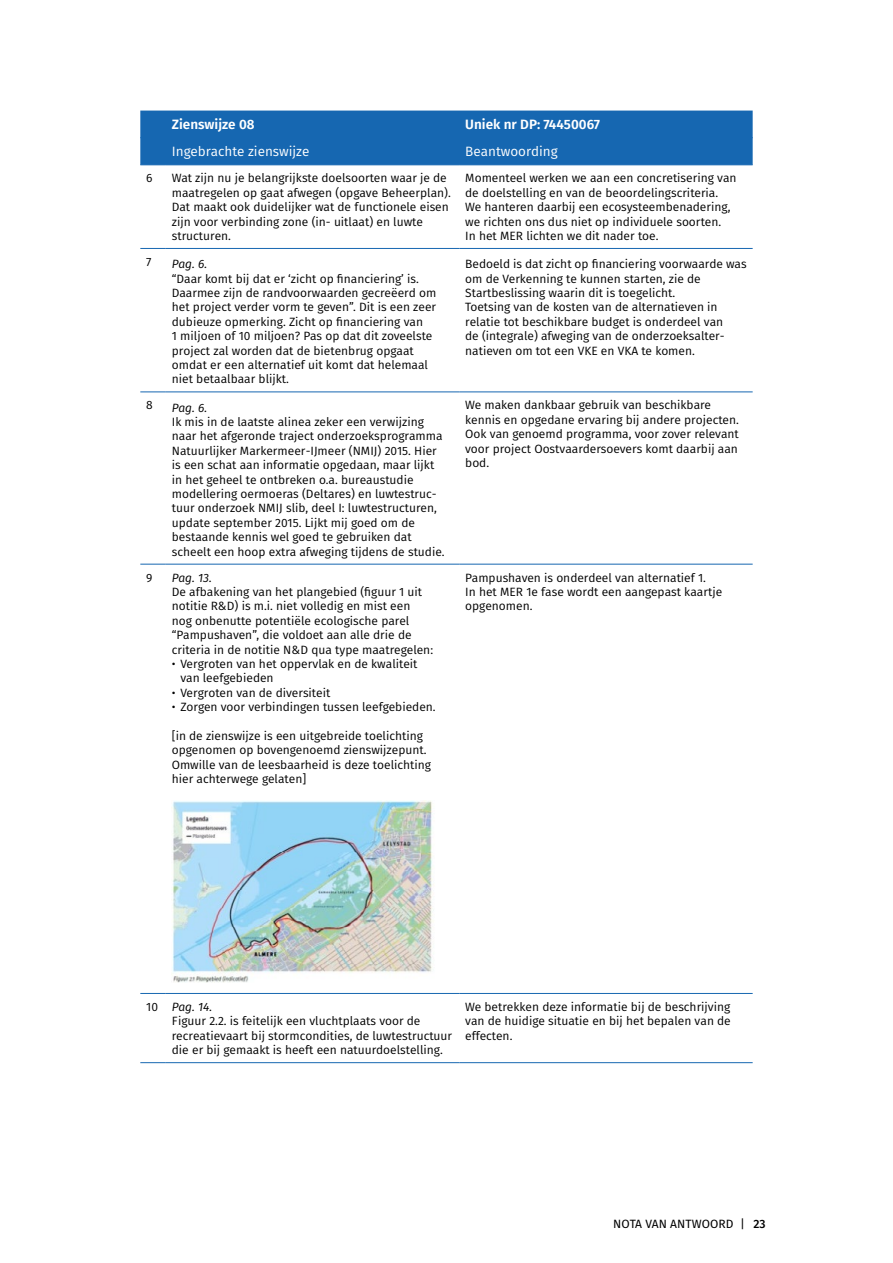
<style>
.page{position:relative;width:893px;height:1263px;background:#fff}
.page>*{position:absolute;margin:0;border:0;box-sizing:border-box;transform-origin:0 0}
.PFL_-_TH_Tabel_kopje{font:13.5px "Fira Sans";color:#fff}
.PFL_-_TH_Tabel_kopje-2{font:600 13.5px "Fira Sans";color:#fff}
.PFL_-_TR_Tabel_Bodyt{font:12px/14.4px "Fira Sans";color:#000}
.PFL_-_TR_Tabel_Bodyt-2{font:italic 12px "Fira Sans";color:#000}
.t1{font:12px "Fira Sans";letter-spacing:.01em;color:#000}
.PFL_-_TR_Tabel_itali{font:italic 12px "Fira Sans";color:#000}
.s1{font-weight:500}
</style>
<div class="page">
<svg style="left:140px;top:248px;width:26px;height:1px"></svg>
<hr style="left:166px;top:248px;width:293px;height:1px;background:#1667b1">
<hr style="left:459px;top:248px;width:294px;height:1px;background:#1667b1">
<svg style="left:140px;top:392px;width:26px;height:1px"></svg>
<hr style="left:166px;top:392px;width:293px;height:1px;background:#1667b1">
<hr style="left:459px;top:392px;width:294px;height:1px;background:#1667b1">
<svg style="left:140px;top:564px;width:26px;height:1px"></svg>
<hr style="left:166px;top:564px;width:293px;height:1px;background:#1667b1">
<hr style="left:459px;top:564px;width:294px;height:1px;background:#1667b1">
<svg style="left:140px;top:993px;width:26px;height:1px"></svg>
<hr style="left:166px;top:993px;width:293px;height:1px;background:#1667b1">
<hr style="left:459px;top:993px;width:294px;height:1px;background:#1667b1">
<svg style="left:140px;top:1062px;width:26px;height:1px"></svg>
<hr style="left:166px;top:1062px;width:293px;height:1px;background:#1667b1">
<hr style="left:459px;top:1062px;width:294px;height:1px;background:#1667b1">
<div style="left:140px;top:111px;width:613px;height:55px;background:#1667b1"></div>
<hr style="left:166px;top:165px;width:293px;height:1px;background:#1667b1">
<hr style="left:459px;top:165px;width:294px;height:1px;background:#1667b1">
<img style="left:172px;top:800px;width:262px;height:182px">
<p class="PFL_-_TH_Tabel_kopje-2" style="left:172px;top:115px;width:84px">Zienswijze 08</p>
<p class="PFL_-_TH_Tabel_kopje-2" style="left:465px;top:115px;width:136px">Uniek nr DP: 74450067</p>
<p class="PFL_-_TH_Tabel_kopje" style="left:172px;top:142px;width:139px">Ingebrachte zienswijze</p>
<p class="PFL_-_TH_Tabel_kopje" style="left:465px;top:142px;width:94px">Beantwoording</p>
<p class="PFL_-_TR_Tabel_Bodyt" style="left:146px;top:171px;width:8px">6</p>
<p class="PFL_-_TR_Tabel_Bodyt" style="left:172px;top:171px;width:280px">Wat zijn nu je belangrijkste doelsoorten waar je de maatregelen op gaat afwegen (opgave Beheerplan).<br>Dat maakt ook duidelijker wat de functionele eisen zijn voor verbinding zone (in- uitlaat) en luwte structuren.</p>
<p class="PFL_-_TR_Tabel_Bodyt" style="left:465px;top:171px;width:273px">Momenteel werken we aan een concretisering van de doelstelling en van de beoordelingscriteria.<br>We hanteren daarbij een ecosysteembenadering, we richten ons dus niet op individuele soorten.<br>In het MER lichten we dit nader toe.</p>
<p class="PFL_-_TR_Tabel_Bodyt" style="left:146px;top:255px;width:7px">7</p>
<p class="PFL_-_TR_Tabel_Bodyt-2" style="left:172px;top:256px;width:37px">Pag. 6.</p>
<p class="PFL_-_TR_Tabel_Bodyt" style="left:172px;top:271px;width:266px">“Daar komt bij dat er ‘zicht op financiering’ is.<br>Daarmee zijn de randvoorwaarden gecreëerd om het project verder vorm te geven”. Dit is een zeer dubieuze opmerking. Zicht op financiering van<br>1 miljoen of 10 miljoen? Pas op dat dit zoveelste project zal worden dat de bietenbrug opgaat omdat er een alternatief uit komt dat helemaal niet betaalbaar blijkt.</p>
<p class="PFL_-_TR_Tabel_Bodyt" style="left:465px;top:257px;width:283px">Bedoeld is dat zicht op financiering voorwaarde was om de Verkenning te kunnen starten, zie de<br>Startbeslissing waarin dit is toegelicht.</p>
<p class="PFL_-_TR_Tabel_Bodyt" style="left:465px;top:300px;width:260px">Toetsing van de kosten van de alternatieven in relatie tot beschikbare budget is onderdeel van de (integrale) afweging van de onderzoeksalter&shy;natieven om tot een VKE en VKA te komen.</p>
<p class="PFL_-_TR_Tabel_Bodyt" style="left:146px;top:398px;width:8px">8</p>
<p class="PFL_-_TR_Tabel_Bodyt-2" style="left:172px;top:399px;width:37px">Pag. 6.</p>
<p class="PFL_-_TR_Tabel_Bodyt" style="left:172px;top:415px;width:274px">Ik mis in de laatste alinea zeker een verwijzing naar het afgeronde traject onderzoeksprogramma Natuurlijker Markermeer-IJmeer (NMIJ) 2015. Hier is een schat aan informatie opgedaan, maar lijkt in het geheel te ontbreken o.a. bureaustudie modellering oermoeras (Deltares) en luwtestruc&shy;tuur onderzoek NMIJ slib, deel I: luwtestructuren, update september 2015. Lijkt mij goed om de bestaande kennis wel goed te gebruiken dat scheelt een hoop extra afweging tijdens de studie.</p>
<p class="PFL_-_TR_Tabel_Bodyt" style="left:146px;top:570px;width:8px">9</p>
<p class="PFL_-_TR_Tabel_Bodyt-2" style="left:172px;top:569px;width:42px">Pag. 13.</p>
<p class="PFL_-_TR_Tabel_Bodyt" style="left:172px;top:585px;width:263px">De afbakening van het plangebied (figuur 1 uit notitie R&amp;D) is m.i. niet volledig en mist een nog onbenutte potentiële ecologische parel “Pampushaven”, die voldoet aan alle drie de criteria in de notitie N&amp;D qua type maatregelen:</p>
<p class="PFL_-_TR_Tabel_Bodyt" style="left:180px;top:657px;width:239px;text-indent:-9px">• Vergroten van het oppervlak en de kwaliteit van leefgebieden</p>
<p class="PFL_-_TR_Tabel_Bodyt" style="left:172px;top:685px;width:160px">• Vergroten van de diversiteit</p>
<p class="PFL_-_TR_Tabel_Bodyt" style="left:172px;top:700px;width:265px">• Zorgen voor verbindingen tussen leefgebieden.</p>
<p class="PFL_-_TR_Tabel_Bodyt" style="left:172px;top:729px;width:261px">[in de zienswijze is een uitgebreide toelichting opgenomen op bovengenoemd zienswijzepunt.<br>Omwille van de leesbaarheid is deze toelichting hier achterwege gelaten]</p>
<p class="PFL_-_TR_Tabel_Bodyt" style="left:465px;top:398px;width:275px">We maken dankbaar gebruik van beschikbare kennis en opgedane ervaring bij andere projecten.<br>Ook van genoemd programma, voor zover relevant voor project Oostvaardersoevers komt daarbij aan bod.</p>
<p class="PFL_-_TR_Tabel_Bodyt" style="left:465px;top:570px;width:258px">Pampushaven is onderdeel van alternatief 1.<br>In het MER 1e fase wordt een aangepast kaartje opgenomen.</p>
<p class="PFL_-_TR_Tabel_Bodyt" style="left:146px;top:999px;width:13px">10</p>
<p class="PFL_-_TR_Tabel_itali" style="left:172px;top:998px;width:42px">Pag. 14.</p>
<p class="PFL_-_TR_Tabel_Bodyt" style="left:172px;top:1014px;width:282px">Figuur 2.2. is feitelijk een vluchtplaats voor de recreatievaart bij stormcondities, de luwtestructuur die er bij gemaakt is heeft een natuurdoelstelling.</p>
<p class="PFL_-_TR_Tabel_Bodyt" style="left:465px;top:999px;width:267px;text-align:justify">We betrekken deze informatie bij de beschrijving van de huidige situatie en bij het bepalen van de effecten.</p>
<p class="t1" style="left:613px;top:1215px;width:154px">NOTA VAN ANTWOORD | <span class="s1">23</span></p>
</div>
